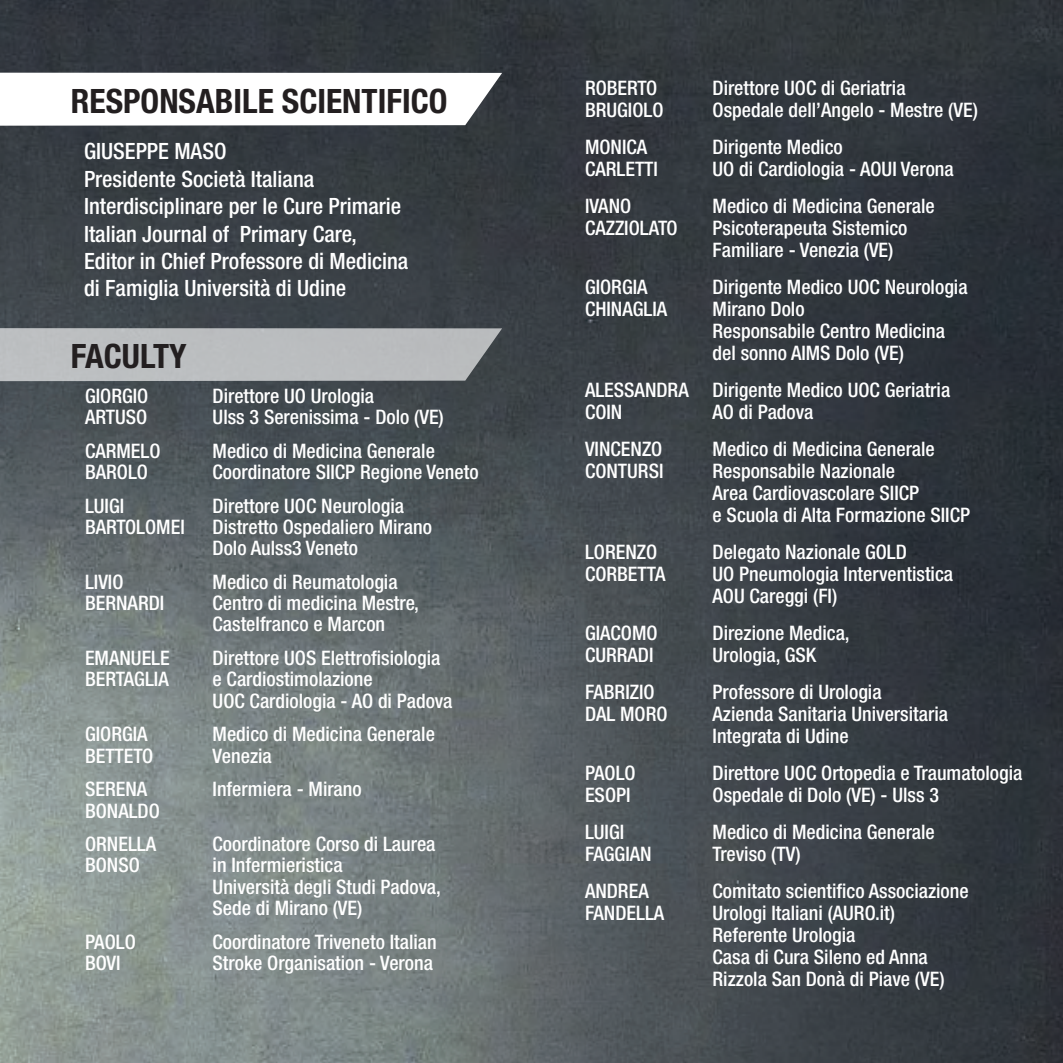
<style>
.page{position:relative;width:1063px;height:1063px;background:#fff}
.page>*{position:absolute;margin:0;border:0;box-sizing:border-box;transform-origin:0 0}
.t1{font:700 condensed 33.5px "Helvetica Neue";color:#231f20}
.t2{font:500 condensed 22.5px/27.5px "Helvetica Neue";color:#fff}
.t3{font:500 condensed 20px/22px "Helvetica Neue";color:#fff}
</style>
<div class="page">
<img style="left:0;top:0;width:1063px;height:1063px">
<svg style="left:0;top:73px;width:502px;height:53px"></svg>
<div style="left:0;top:328px;width:502px;height:53px;background:#bbbdbf"></div>
<h1 class="t1" style="left:71px;top:80px;width:378px">RESPONSABILE SCIENTIFICO</h1>
<p class="t2" style="left:84px;top:137px;width:326px">GIUSEPPE MASO<br>Presidente Società Italiana<br>Interdisciplinare per le Cure Primarie<br>Italian Journal of Primary Care,<br>Editor in Chief Professore di Medicina di Famiglia Università di Udine</p>
<h1 class="t1" style="left:71px;top:336px;width:117px">FACULTY</h1>
<p class="t3" style="left:85px;top:384px;width:65px">GIORGIO</p>
<p class="t3" style="left:213px;top:384px;width:163px">Direttore UO Urologia</p>
<p class="t3" style="left:85px;top:406px;width:64px">ARTUSO</p>
<p class="t3" style="left:213px;top:406px;width:233px">Ulss 3 Serenissima - Dolo (VE)</p>
<p class="t3" style="left:85px;top:439px;width:77px">CARMELO</p>
<p class="t3" style="left:213px;top:439px;width:224px">Medico di Medicina Generale</p>
<p class="t3" style="left:85px;top:461px;width:64px">BAROLO</p>
<p class="t3" style="left:213px;top:461px;width:267px">Coordinatore SIICP Regione Veneto</p>
<p class="t3" style="left:85px;top:494px;width:41px">LUIGI</p>
<p class="t3" style="left:213px;top:494px;width:193px">Direttore UOC Neurologia</p>
<p class="t3" style="left:85px;top:516px;width:101px">BARTOLOMEI</p>
<p class="t3" style="left:213px;top:516px;width:221px;line-height:21.2px">Distretto Ospedaliero Mirano<br>Dolo Aulss3 Veneto</p>
<p class="t3" style="left:85px;top:570px;width:40px">LIVIO</p>
<p class="t3" style="left:213px;top:570px;width:187px">Medico di Reumatologia</p>
<p class="t3" style="left:85px;top:592px;width:81px">BERNARDI</p>
<p class="t3" style="left:213px;top:592px;width:208px;line-height:21.2px">Centro di medicina Mestre,<br>Castelfranco e Marcon</p>
<p class="t3" style="left:85px;top:647px;width:86px">EMANUELE</p>
<p class="t3" style="left:213px;top:647px;width:229px">Direttore UOS Elettrofisiologia</p>
<p class="t3" style="left:85px;top:668px;width:85px">BERTAGLIA</p>
<p class="t3" style="left:213px;top:668px;width:241px;line-height:21.2px">e Cardiostimolazione<br>UOC Cardiologia - AO di Padova</p>
<p class="t3" style="left:85px;top:723px;width:64px">GIORGIA</p>
<p class="t3" style="left:213px;top:723px;width:224px">Medico di Medicina Generale</p>
<p class="t3" style="left:85px;top:744px;width:70px">BETTETO</p>
<p class="t3" style="left:213px;top:744px;width:61px">Venezia</p>
<p class="t3" style="left:85px;top:778px;width:64px">SERENA</p>
<p class="t3" style="left:213px;top:778px;width:151px">Infermiera - Mirano</p>
<p class="t3" style="left:85px;top:793px;width:76px;line-height:33.8px">BONALDO<br>ORNELLA</p>
<p class="t3" style="left:213px;top:833px;width:224px">Coordinatore Corso di Laurea</p>
<p class="t3" style="left:85px;top:854px;width:56px">BONSO</p>
<p class="t3" style="left:213px;top:854px;width:230px;line-height:21.2px">in Infermieristica<br>Università degli Studi Padova,<br>Sede di Mirano (VE)</p>
<p class="t3" style="left:85px;top:930px;width:52px">PAOLO</p>
<p class="t3" style="left:213px;top:930px;width:226px">Coordinatore Triveneto Italian</p>
<p class="t3" style="left:85px;top:952px;width:37px">BOVI</p>
<p class="t3" style="left:213px;top:952px;width:222px">Stroke Organisation - Verona</p>
<p class="t3" style="left:585px;top:77px;width:74px">ROBERTO</p>
<p class="t3" style="left:713px;top:77px;width:195px">Direttore UOC di Geriatria</p>
<p class="t3" style="left:585px;top:99px;width:80px">BRUGIOLO</p>
<p class="t3" style="left:713px;top:99px;width:267px">Ospedale dell’Angelo - Mestre (VE)</p>
<p class="t3" style="left:585px;top:136px;width:64px">MONICA</p>
<p class="t3" style="left:713px;top:136px;width:132px">Dirigente Medico</p>
<p class="t3" style="left:585px;top:158px;width:74px">CARLETTI</p>
<p class="t3" style="left:713px;top:158px;width:243px">UO di Cardiologia - AOUI Verona</p>
<p class="t3" style="left:585px;top:195px;width:48px">IVANO</p>
<p class="t3" style="left:713px;top:195px;width:224px">Medico di Medicina Generale</p>
<p class="t3" style="left:585px;top:217px;width:94px">CAZZIOLATO</p>
<p class="t3" style="left:713px;top:217px;width:197px">Psicoterapeuta Sistemico<br>Familiare - Venezia (VE)</p>
<p class="t3" style="left:585px;top:276px;width:64px">GIORGIA</p>
<p class="t3" style="left:713px;top:276px;width:257px">Dirigente Medico UOC Neurologia</p>
<p class="t3" style="left:585px;top:298px;width:84px">CHINAGLIA</p>
<p class="t3" style="left:713px;top:298px;width:234px">Mirano Dolo<br>Responsabile Centro Medicina del sonno AIMS Dolo (VE)</p>
<p class="t3" style="left:585px;top:379px;width:367px">ALESSANDRA Dirigente Medico UOC Geriatria<br>COIN</p>
<p class="t3" style="left:713px;top:401px;width:102px">AO di Padova</p>
<p class="t3" style="left:585px;top:438px;width:79px">VINCENZO</p>
<p class="t3" style="left:713px;top:438px;width:224px">Medico di Medicina Generale</p>
<p class="t3" style="left:585px;top:460px;width:80px">CONTURSI</p>
<p class="t3" style="left:713px;top:460px;width:259px">Responsabile Nazionale<br>Area Cardiovascolare SIICP<br>e Scuola di Alta Formazione SIICP</p>
<p class="t3" style="left:585px;top:541px;width:74px">LORENZO</p>
<p class="t3" style="left:713px;top:541px;width:196px">Delegato Nazionale GOLD</p>
<p class="t3" style="left:585px;top:563px;width:82px">CORBETTA</p>
<p class="t3" style="left:713px;top:563px;width:242px">UO Pneumologia Interventistica<br>AOU Careggi (FI)</p>
<p class="t3" style="left:585px;top:622px;width:74px">GIACOMO</p>
<p class="t3" style="left:713px;top:622px;width:139px">Direzione Medica,</p>
<p class="t3" style="left:585px;top:644px;width:70px">CURRADI</p>
<p class="t3" style="left:713px;top:644px;width:105px">Urologia, GSK</p>
<p class="t3" style="left:585px;top:681px;width:71px">FABRIZIO</p>
<p class="t3" style="left:713px;top:681px;width:171px">Professore di Urologia</p>
<p class="t3" style="left:585px;top:703px;width:84px">DAL MORO</p>
<p class="t3" style="left:713px;top:703px;width:237px">Azienda Sanitaria Universitaria<br>Integrata di Udine</p>
<p class="t3" style="left:585px;top:762px;width:52px">PAOLO</p>
<p class="t3" style="left:713px;top:762px;width:311px">Direttore UOC Ortopedia e Traumatologia</p>
<p class="t3" style="left:585px;top:784px;width:47px">ESOPI</p>
<p class="t3" style="left:713px;top:784px;width:228px">Ospedale di Dolo (VE) - Ulss 3</p>
<p class="t3" style="left:585px;top:821px;width:41px">LUIGI</p>
<p class="t3" style="left:713px;top:821px;width:224px">Medico di Medicina Generale</p>
<p class="t3" style="left:585px;top:843px;width:68px">FAGGIAN</p>
<p class="t3" style="left:713px;top:843px;width:90px">Treviso (TV)</p>
<p class="t3" style="left:585px;top:880px;width:65px">ANDREA</p>
<p class="t3" style="left:713px;top:880px;width:258px">Comitato scientifico Associazione</p>
<p class="t3" style="left:585px;top:902px;width:81px">FANDELLA</p>
<p class="t3" style="left:713px;top:902px;width:233px">Urologi Italiani (AURO.it)<br>Referente Urologia<br>Casa di Cura Sileno ed Anna<br>Rizzola San Donà di Piave (VE)</p>
</div>
